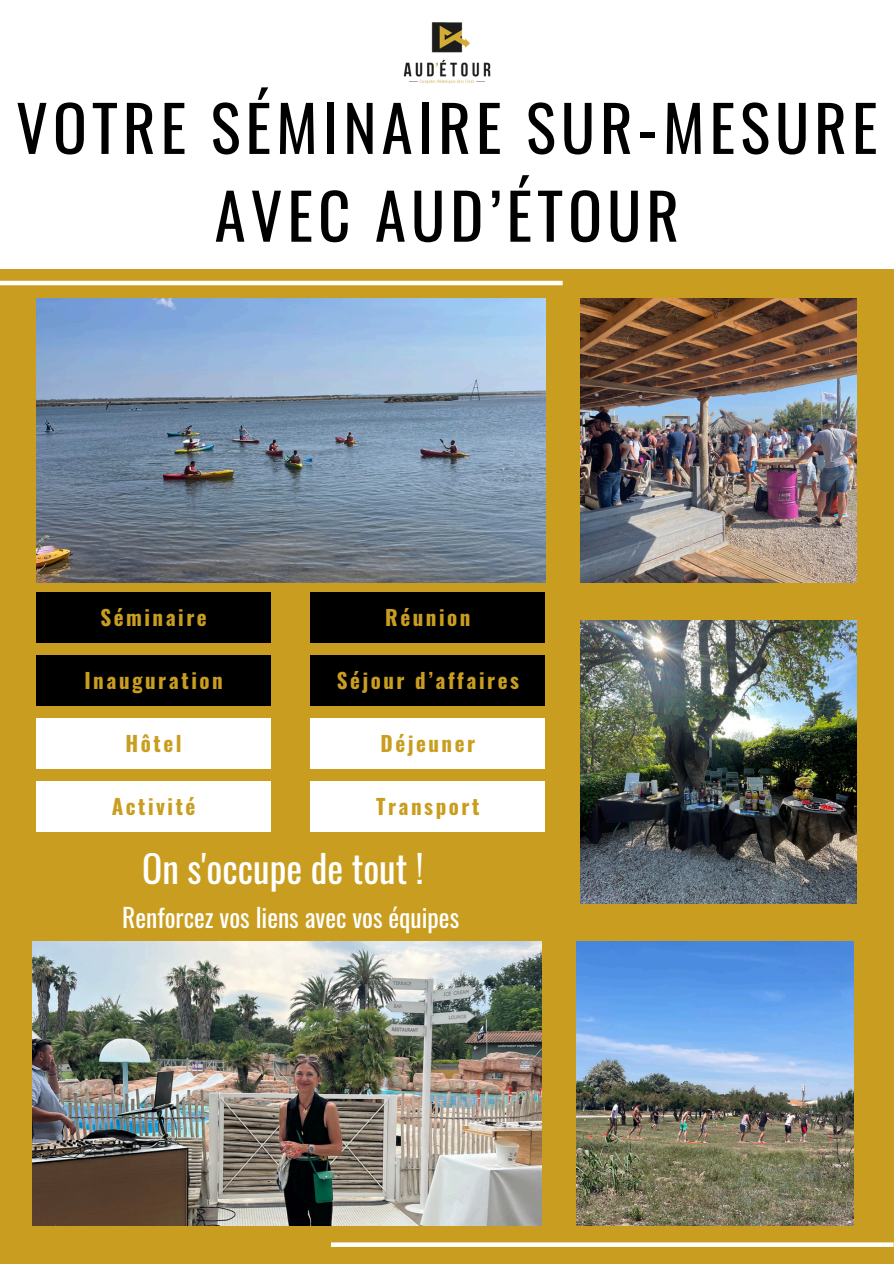
<style>
.page{position:relative;width:894px;height:1264px;background:#fff}
.page>*{position:absolute;margin:0;border:0;box-sizing:border-box;transform-origin:0 0}
.t1{font:63px/87.8px "Oswald";letter-spacing:.08em;color:#000;text-align:center}
.t2{font:37.5px "Oswald";color:#fff}
.t3{font:25.5px "Oswald";color:#fff}
.t4{font:700 21px "Oswald";letter-spacing:.12em;color:#c99e20}
</style>
<div class="page">
<div style="left:0;top:0;width:893px;height:1263px;background:#c99e20"></div>
<img style="left:576px;top:941px;width:277px;height:283px">
<div style="left:0;top:0;width:893px;height:268px;background:#fff"></div>
<img style="left:403px;top:22px;width:88px;height:62px">
<hr style="left:0;top:281px;width:562px;height:4px;background:#fff">
<img style="left:580px;top:620px;width:276px;height:283px">
<img style="left:33px;top:941px;width:508px;height:283px">
<img style="left:580px;top:299px;width:276px;height:283px">
<img style="left:36px;top:299px;width:509px;height:283px">
<svg style="left:331px;top:1242px;width:562px;height:4px;background:#f9f5e8"></svg>
<div style="left:36px;top:591px;width:235px;height:51px;background:#000"></div>
<div style="left:310px;top:591px;width:235px;height:51px;background:#000"></div>
<div style="left:36px;top:655px;width:235px;height:50px;background:#000"></div>
<div style="left:310px;top:655px;width:235px;height:50px;background:#000"></div>
<div style="left:36px;top:718px;width:235px;height:50px;background:#fff"></div>
<div style="left:310px;top:718px;width:235px;height:50px;background:#fff"></div>
<div style="left:36px;top:781px;width:235px;height:51px;background:#fff"></div>
<div style="left:310px;top:781px;width:235px;height:51px;background:#fff"></div>
<p class="t1" style="left:16px;top:82px;width:862px">VOTRE SÉMINAIRE SUR-MESURE<br>AVEC AUD’ÉTOUR</p>
<p class="t4" style="left:100px;top:600px;width:108px">Séminaire</p>
<h1 class="t4" style="left:385px;top:600px;width:87px">Réunion</h1>
<p class="t4" style="left:84px;top:663px;width:140px">Inauguration</p>
<p class="t4" style="left:337px;top:663px;width:184px">Séjour d’affaires</p>
<p class="t4" style="left:125px;top:726px;width:58px">Hôtel</p>
<p class="t4" style="left:380px;top:726px;width:96px">Déjeuner</p>
<p class="t4" style="left:112px;top:789px;width:85px">Activité</p>
<p class="t4" style="left:376px;top:789px;width:105px">Transport</p>
<h2 class="t2" style="left:142px;top:839px;width:283px">On s'occupe de tout !</h2>
<p class="t3" style="left:122px;top:897px;width:338px">Renforcez vos liens avec vos équipes</p>
</div>
